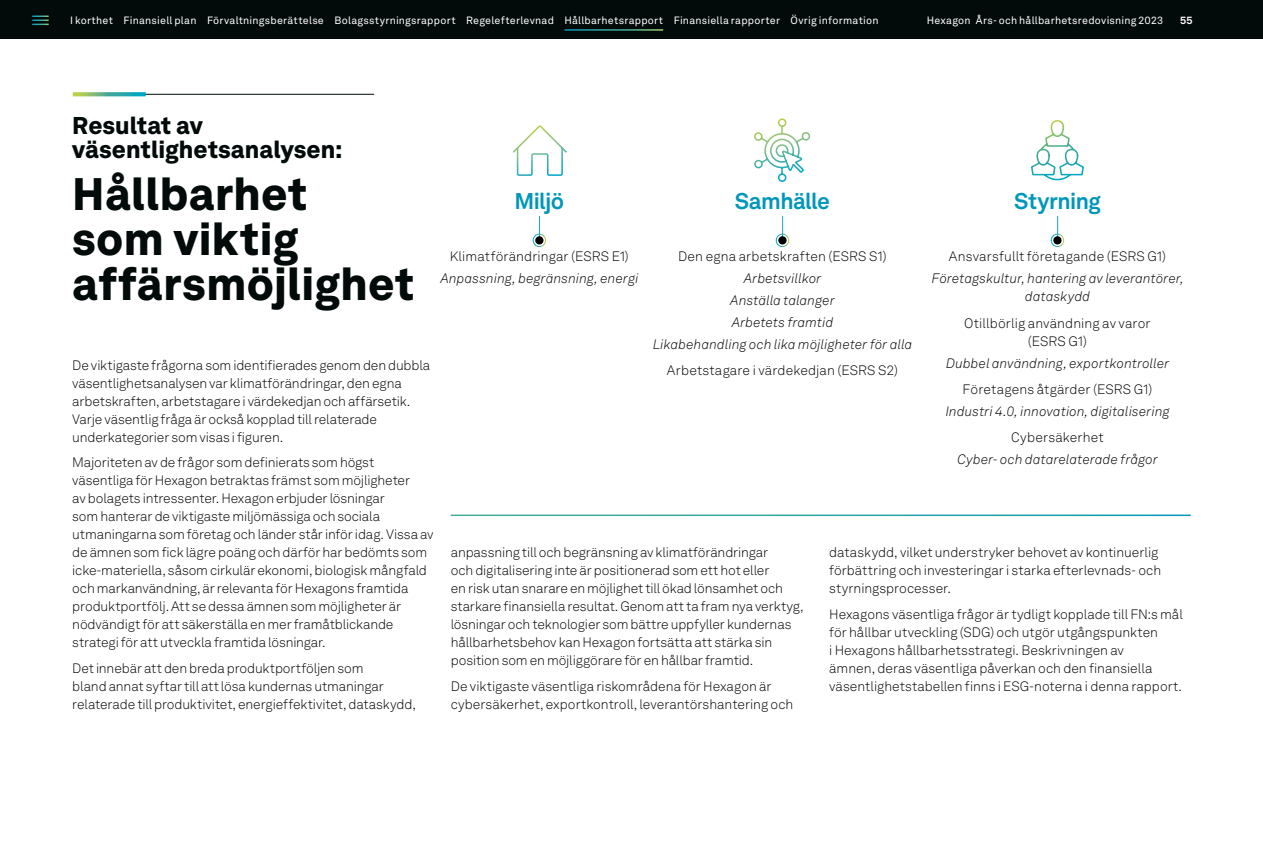
<style>
.page{position:relative;width:1263px;height:842px;background:#fff}
.page>*{position:absolute;margin:0;border:0;box-sizing:border-box;transform-origin:0 0}
.t1{font:900 45px/45px "Hexagon Akkurat";letter-spacing:.005em;color:#020a0a}
.t2{font:900 24px/24px "Hexagon Akkurat";color:#020a0a}
.t3{font:700 22.5px "Hexagon Akkurat";letter-spacing:-.025em;color:#0097ba}
.t4{font:300 13.5px/18px "Hexagon Akkurat";letter-spacing:-.005em;color:#000}
.t5{font:italic 300 13.5px/21.9px "Hexagon Akkurat";letter-spacing:.005em;color:#000;text-align:center}
.t6{font:10.5px "Hexagon Akkurat";letter-spacing:.02em;color:#fff}
.t7{font:700 10.5px "Hexagon Akkurat";color:#fff}
</style>
<div class="page">
<hr style="left:73px;top:94px;width:301px;height:1px;background:#020a0a">
<svg style="left:73px;top:92px;width:73px;height:4px"></svg>
<svg style="left:513px;top:125px;width:54px;height:51px"></svg>
<svg style="left:754px;top:118px;width:57px;height:64px"></svg>
<svg style="left:1031px;top:120px;width:53px;height:61px"></svg>
<svg style="left:539px;top:216px;width:1px;height:18px"></svg>
<div style="left:535px;top:236px;width:8px;height:8px;background:#000;border-radius:50%"></div>
<div style="left:533px;top:234px;width:13px;height:13px;border:1px solid #fff;border-radius:50%"></div>
<svg style="left:782px;top:216px;width:1px;height:18px"></svg>
<div style="left:778px;top:236px;width:8px;height:8px;background:#000;border-radius:50%"></div>
<div style="left:776px;top:234px;width:13px;height:13px;border:1px solid #fff;border-radius:50%"></div>
<svg style="left:1057px;top:216px;width:1px;height:18px"></svg>
<div style="left:1053px;top:236px;width:8px;height:8px;background:#000;border-radius:50%"></div>
<div style="left:1051px;top:234px;width:13px;height:13px;border:1px solid #fff;border-radius:50%"></div>
<div style="left:0;top:0;width:1263px;height:38px;background:#020a0a"></div>
<svg style="left:33px;top:16px;width:15px;height:9px"></svg>
<hr style="left:564px;top:29px;width:99px;height:2px;background:#fff">
<p class="t6" style="left:70px;top:12px;width:810px">I korthet Finansiell plan Förvaltningsberättelse Bolagsstyrningsrapport Regelefterlevnad Hållbarhetsrapport Finansiella rapporter Övrig information</p>
<p class="t6" style="left:927px;top:12px;width:238px">Hexagon Års- och hållbarhetsredovisning 2023</p>
<p class="t7" style="left:1180px;top:12px;width:14px">55</p>
<h2 class="t2" style="left:72px;top:112px;width:271px">Resultat av väsentlighetsanalysen:</h2>
<h1 class="t1" style="left:72px;top:168px;width:344px">Hållbarhet<br>som viktig affärsmöjlighet</h1>
<h3 class="t3" style="left:514px;top:184px;width:51px">Miljö</h3>
<p class="t4" style="left:450px;top:247px;width:181px">Klimatförändringar (ESRS E1)</p>
<p class="t5" style="left:440px;top:267px;width:199px">Anpassning, begränsning, energi</p>
<h3 class="t3" style="left:735px;top:184px;width:97px">Samhälle</h3>
<h3 class="t3" style="left:1014px;top:184px;width:88px">Styrning</h3>
<p class="t4" style="left:949px;top:247px;width:218px">Ansvarsfullt företagande (ESRS G1)</p>
<p class="t5" style="left:931px;top:269px;width:254px;line-height:18px">Företagskultur, hantering av leverantörer, dataskydd</p>
<p class="t4" style="left:964px;top:314px;width:188px;text-align:center">Otillbörlig användning av varor (ESRS G1)</p>
<p class="t5" style="left:946px;top:352px;width:225px">Dubbel användning, exportkontroller</p>
<p class="t4" style="left:962px;top:380px;width:191px">Företagens åtgärder (ESRS G1)</p>
<p class="t5" style="left:945px;top:400px;width:226px">Industri 4.0, innovation, digitalisering</p>
<p class="t4" style="left:1011px;top:428px;width:94px">Cybersäkerhet</p>
<p class="t5" style="left:957px;top:448px;width:202px">Cyber- och datarelaterade frågor</p>
<p class="t4" style="left:678px;top:247px;width:210px">Den egna arbetskraften (ESRS S1)</p>
<p class="t5" style="left:653px;top:267px;width:261px">Arbetsvillkor<br>Anställa talanger<br>Arbetets framtid<br>Likabehandling och lika möjligheter för alla</p>
<p class="t4" style="left:667px;top:361px;width:233px">Arbetstagare i värdekedjan (ESRS S2)</p>
<p class="t4" style="left:72px;top:355px;width:359px">De viktigaste frågorna som identifierades genom den dubbla väsentlighetsanalysen var klimatförändringar, den egna arbetskraften, arbetstagare i värdekedjan och affärsetik.<br>Varje väsentlig fråga är också kopplad till relaterade underkategorier som visas i figuren.</p>
<p class="t4" style="left:72px;top:453px;width:363px">Majoriteten av de frågor som definierats som högst väsentliga för Hexagon betraktas främst som möjligheter<br>av bolagets intressenter. Hexagon erbjuder lösningar<br>som hanterar de viktigaste miljömässiga och sociala utmaningarna som företag och länder står inför idag. Vissa av de ämnen som fick lägre poäng och därför har bedömts som icke-materiella, såsom cirkulär ekonomi, biologisk mångfald och markanvändning, är relevanta för Hexagons framtida produktportfölj. Att se dessa ämnen som möjligheter är nödvändigt för att säkerställa en mer framåtblickande strategi för att utveckla framtida lösningar.</p>
<p class="t4" style="left:72px;top:659px;width:345px">Det innebär att den breda produktportföljen som<br>bland annat syftar till att lösa kundernas utmaningar relaterade till produktivitet, energieffektivitet, dataskydd,</p>
<p class="t4" style="left:451px;top:543px;width:354px">anpassning till och begränsning av klimatförändringar<br>och digitalisering inte är positionerad som ett hot eller<br>en risk utan snarare en möjlighet till ökad lönsamhet och starkare finansiella resultat. Genom att ta fram nya verktyg, lösningar och teknologier som bättre uppfyller kundernas hållbarhetsbehov kan Hexagon fortsätta att stärka sin position som en möjliggörare för en hållbar framtid.</p>
<p class="t4" style="left:451px;top:677px;width:344px">De viktigaste väsentliga riskområdena för Hexagon är cybersäkerhet, exportkontroll, leverantörshantering och</p>
<p class="t4" style="left:829px;top:543px;width:333px">dataskydd, vilket understryker behovet av kontinuerlig förbättring och investeringar i starka efterlevnads- och styrningsprocesser.</p>
<p class="t4" style="left:829px;top:605px;width:355px">Hexagons väsentliga frågor är tydligt kopplade till FN:s mål för hållbar utveckling (SDG) och utgör utgångspunkten<br>i Hexagons hållbarhetsstrategi. Beskrivningen av<br>ämnen, deras väsentliga påverkan och den finansiella väsentlighetstabellen finns i ESG-noterna i denna rapport.</p>
</div>
